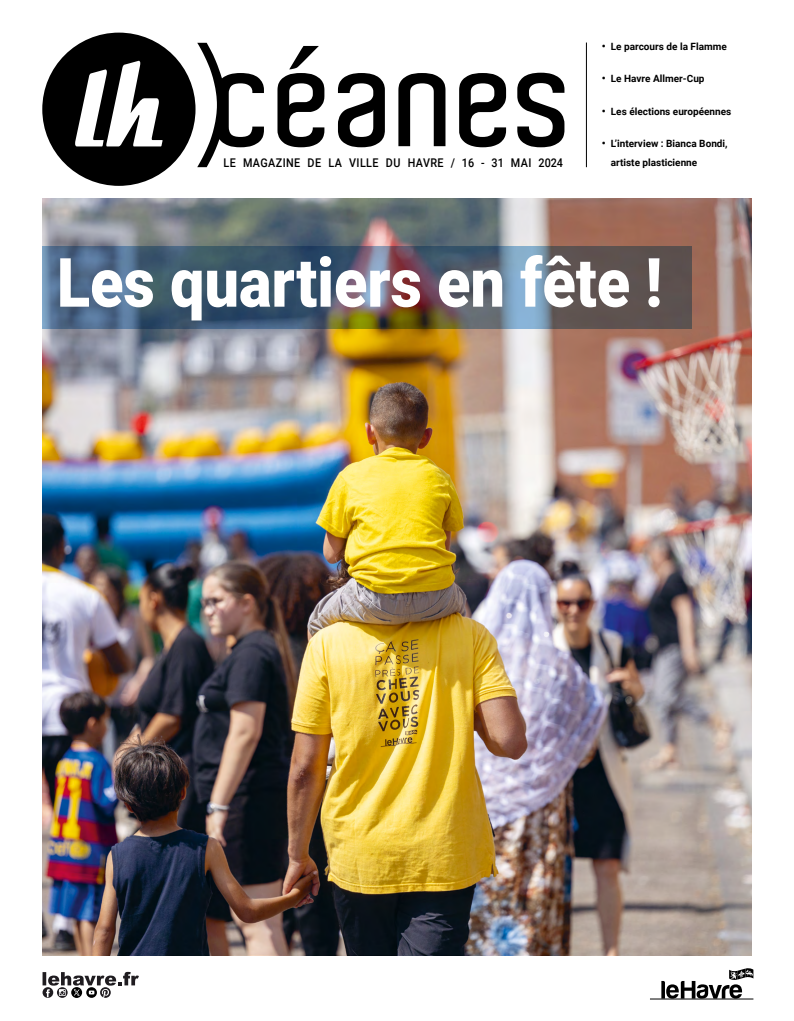
<style>
.page{position:relative;width:794px;height:1021px;background:#fff}
.page>*{position:absolute;margin:0;border:0;box-sizing:border-box;transform-origin:0 0}
.t1{font:900 68px "Roboto";color:#fff;scale:.9 1}
.t2{font:500 12px "Roboto";letter-spacing:.035em;color:#000;scale:.9 1}
.t3{font:700 10px "Roboto";color:#000}
.s1{font-size:11px}
</style>
<div class="page">
<hr style="left:586px;top:43px;width:1px;height:124px;background:#000">
<svg style="left:42px;top:33px;width:222px;height:153px"></svg>
<svg style="left:277px;top:46px;width:47px;height:101px"></svg>
<svg style="left:338px;top:73px;width:47px;height:74px"></svg>
<svg style="left:398px;top:73px;width:47px;height:73px"></svg>
<svg style="left:459px;top:73px;width:47px;height:74px"></svg>
<svg style="left:517px;top:73px;width:47px;height:74px"></svg>
<svg style="left:661px;top:968px;width:92px;height:30px"></svg>
<hr style="left:650px;top:998px;width:103px;height:1px;background:#000">
<svg style="left:43px;top:971px;width:96px;height:26px"></svg>
<img style="left:43px;top:198px;width:708px;height:757px">
<svg style="left:43px;top:247px;width:649px;height:82px;background:#555f6d"></svg>
<p class="t3" style="left:602px;top:39px;width:126px"><span class="s1">•</span> Le parcours de la Flamme</p>
<p class="t3" style="left:602px;top:72px;width:104px"><span class="s1">•</span> Le Havre Allmer-Cup</p>
<p class="t3" style="left:602px;top:104px;width:131px"><span class="s1">•</span> Les élections européennes</p>
<p class="t3" style="left:602px;top:137px;width:127px"><span class="s1">•</span> L’interview : Bianca Bondi,</p>
<p class="t2" style="left:223px;top:154px;width:379px">LE MAGAZINE DE LA VILLE DU HAVRE / 16 - 31 MAI 2024</p>
<p class="t3" style="left:611px;top:155px;width:88px">artiste plasticienne</p>
<h1 class="t1" style="left:57px;top:235px;width:674px">Les quartiers en fête !</h1>
</div>
